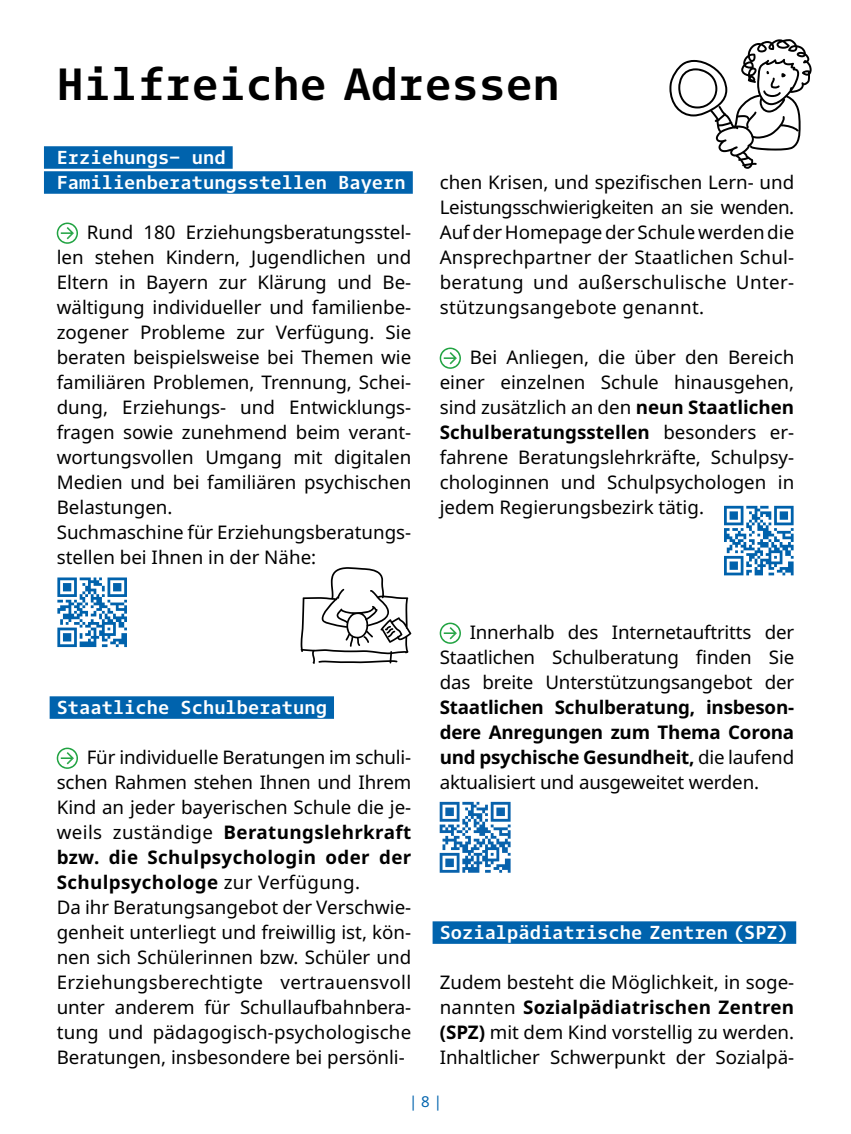
<style>
.page{position:relative;width:851px;height:1134px;background:#fff}
.page>*{position:absolute;margin:0;border:0;box-sizing:border-box;transform-origin:0 0}
.t1{font:700 45px "Dico Code Two";color:#000}
.t2{font:18.75px/25px "Noto Sans";color:#000;text-align:justify}
.t3{font:700 18.75px/25px "Noto Sans";letter-spacing:-.01em;color:#000;text-align:justify}
.t4{font:700 18.75px/25px "Dico Code Two";color:#fff}
.t5{font:15px "Noto Sans";color:#0063ad}
.s1{font-weight:700}
.s2{font-weight:400}
</style>
<div class="page">
<div style="left:44px;top:146px;width:189px;height:23px;background:#0063ad"></div>
<div style="left:44px;top:171px;width:369px;height:23px;background:#0063ad"></div>
<div style="left:50px;top:696px;width:284px;height:23px;background:#0063ad"></div>
<svg style="left:57px;top:223px;width:21px;height:21px"></svg>
<svg style="left:57px;top:577px;width:70px;height:70px"></svg>
<svg style="left:57px;top:748px;width:21px;height:21px"></svg>
<div style="left:432px;top:921px;width:364px;height:23px;background:#0063ad"></div>
<svg style="left:439px;top:348px;width:22px;height:21px"></svg>
<svg style="left:439px;top:623px;width:22px;height:21px"></svg>
<svg style="left:439px;top:802px;width:71px;height:71px"></svg>
<svg style="left:724px;top:506px;width:69px;height:69px"></svg>
<svg style="left:669px;top:39px;width:142px;height:130px"></svg>
<svg style="left:300px;top:567px;width:111px;height:97px"></svg>
<h1 class="t1" style="left:57px;top:54px;width:504px">Hilfreiche Adressen</h1>
<p class="t4" style="left:57px;top:144px;width:350px">Erziehungs- und<br>Familienberatungsstellen Bayern</p>
<p class="t2" style="left:57px;top:220px;width:356px;text-align:left;text-indent:30px">Rund 180 Erziehungsberatungsstel&shy;len stehen Kindern, Jugendlichen und Eltern in Bayern zur Klärung und Be&shy;wältigung individueller und familienbe&shy;zogener Probleme zur Verfügung. Sie beraten beispielsweise bei Themen wie familiären Problemen, Trennung, Schei&shy;dung, Erziehungs- und Entwicklungs&shy;fragen sowie zunehmend beim verant&shy;wortungsvollen Umgang mit digitalen Medien und bei familiären psychischen Belastungen.<br>Suchmaschine für Erziehungsberatungs&shy;stellen bei Ihnen in der Nähe:</p>
<p class="t4" style="left:57px;top:694px;width:272px">Staatliche Schulberatung</p>
<p class="t2" style="left:57px;top:745px;width:356px;text-align:left;text-indent:30px">Für individuelle Beratungen im schuli&shy;schen Rahmen stehen Ihnen und Ihrem Kind an jeder bayerischen Schule die je&shy;weils zuständige <span class="s1">Beratungslehrkraft bzw. die Schulpsychologin oder der Schulpsychologe</span> zur Verfügung.<br>Da ihr Beratungsangebot der Verschwie&shy;genheit unterliegt und freiwillig ist, kön&shy;nen sich Schülerinnen bzw. Schüler und Erziehungsberechtigte vertrauensvoll unter anderem für Schullaufbahnbera&shy;tung und pädagogisch-psychologische Beratungen, insbesondere bei persönli-</p>
<p class="t2" style="left:439px;top:170px;width:356px">chen Krisen, und spezifischen Lern- und Leistungsschwierigkeiten an sie wenden.<br>Auf der Homepage der Schule werden die Ansprechpartner der Staatlichen Schul&shy;beratung und außerschulische Unter&shy;stützungsangebote genannt.</p>
<p class="t2" style="left:439px;top:345px;width:356px;text-indent:30px">Bei Anliegen, die über den Bereich einer einzelnen Schule hinausgehen, sind zusätzlich an den <span class="s1">neun Staatlichen Schulberatungsstellen</span> besonders er&shy;fahrene Beratungslehrkräfte, Schulpsy&shy;chologinnen und Schulpsychologen in jedem Regierungsbezirk tätig.</p>
<p class="t2" style="left:439px;top:620px;width:356px;text-indent:30px">Innerhalb des Internetauftritts der Staatlichen Schulberatung finden Sie das breite Unterstützungsangebot der</p>
<p class="t3" style="left:439px;top:695px;width:356px">Staatlichen Schulberatung, insbeson&shy;dere Anregungen zum Thema Corona und psychische Gesundheit, <span class="s2">die laufend aktualisiert und ausgeweitet werden.</span></p>
<p class="t4" style="left:439px;top:919px;width:351px">Sozialpädiatrische Zentren (SPZ)</p>
<p class="t2" style="left:439px;top:970px;width:356px">Zudem besteht die Möglichkeit, in soge&shy;nannten <span class="s1">Sozialpädiatrischen Zentren (SPZ)</span> mit dem Kind vorstellig zu werden.<br>Inhaltlicher Schwerpunkt der Sozialpä-</p>
<p class="t5" style="left:409px;top:1090px;width:34px">| 8 |</p>
</div>
